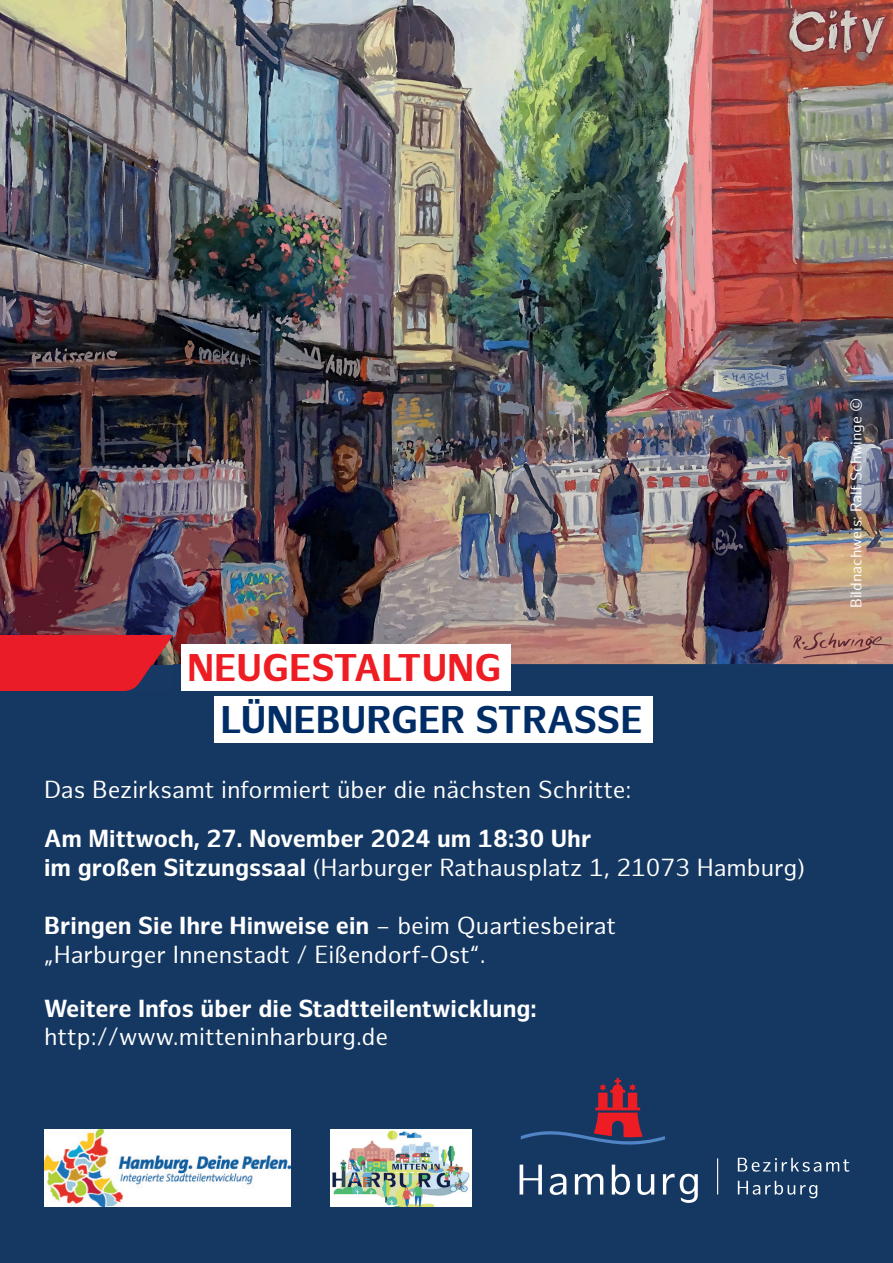
<style>
.page{position:relative;width:893px;height:1263px;background:#fff}
.page>*{position:absolute;margin:0;border:0;box-sizing:border-box;transform-origin:0 0}
.t1{font:700 37.5px "Hamburg Sans";color:#002d66}
.t2{font:700 37.5px "Hamburg Sans";color:#ee1d23}
.t3{font:24px/28.8px "Hamburg Sans";color:#fff}
.t4{font:700 24px/28.8px "Hamburg Sans";color:#fff}
.t5{font:15px "Hamburg Sans";color:#fff}
.s1{font-weight:400}
.s2{font-weight:700}
</style>
<div class="page">
<div style="left:0;top:663px;width:893px;height:600px;background:#153862"></div>
<svg style="left:520px;top:1164px;width:22px;height:30px"></svg>
<svg style="left:550px;top:1174px;width:16px;height:21px"></svg>
<svg style="left:575px;top:1174px;width:28px;height:20px"></svg>
<svg style="left:612px;top:1164px;width:18px;height:31px"></svg>
<svg style="left:637px;top:1174px;width:17px;height:21px"></svg>
<svg style="left:663px;top:1174px;width:35px;height:29px"></svg>
<svg style="left:521px;top:1078px;width:144px;height:67px"></svg>
<svg style="left:738px;top:1158px;width:111px;height:14px"></svg>
<svg style="left:738px;top:1181px;width:79px;height:17px"></svg>
<hr style="left:717px;top:1158px;width:1px;height:36px;background:#fff">
<img style="left:0;top:0;width:893px;height:664px">
<div style="left:181px;top:644px;width:330px;height:47px;background:#fff"></div>
<img style="left:0;top:635px;width:172px;height:55px">
<img style="left:44px;top:1129px;width:246px;height:77px">
<img style="left:330px;top:1129px;width:141px;height:77px">
<div style="left:214px;top:696px;width:439px;height:47px;background:#fff"></div>
<h1 class="t2" style="left:187px;top:646px;width:316px">NEUGESTALTUNG</h1>
<h1 class="t1" style="left:221px;top:698px;width:423px">LÜNEBURGER STRASSE</h1>
<p class="t3" style="left:44px;top:776px;width:589px">Das Bezirksamt informiert über die nächsten Schritte:</p>
<p class="t4" style="left:44px;top:825px;width:762px">Am Mittwoch, 27. November 2024 um 18:30 Uhr<br>im großen Sitzungssaal <span class="s1">(Harburger Rathausplatz 1, 21073 Hamburg)</span></p>
<p class="t3" style="left:44px;top:912px;width:573px"><span class="s2">Bringen Sie Ihre Hinweise ein</span> – beim Quartiesbeirat „Harburger Innenstadt / Eißendorf-Ost“.</p>
<p class="t4" style="left:44px;top:994px;width:494px">Weitere Infos über die Stadtteilentwicklung:</p>
<p class="t3" style="left:44px;top:1023px;width:346px">http://www.mitteninharburg.de</p>
<p class="t5" style="left:847px;top:608px;width:212px;rotate:-90deg">Bildnachweis: Ralf Schwinge ©</p>
</div>
